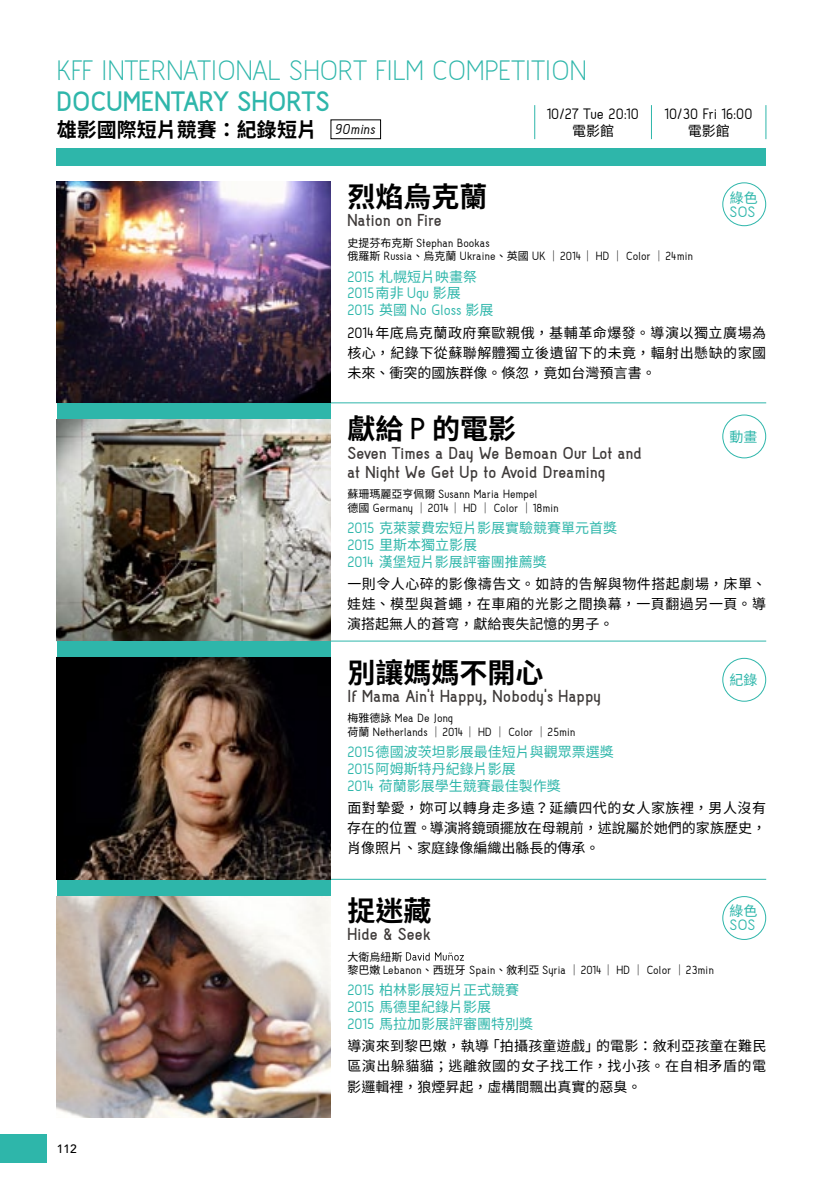
<style>
.page{position:relative;width:840px;height:1191px;background:#fff}
.page>*{position:absolute;margin:0;border:0;box-sizing:border-box;transform-origin:0 0}
.t1{font:35.2px "Acid";color:#2eb6aa}
.t2{font:700 35.2px "Acid";color:#2eb6aa}
.t3{font:700 28px "Noto Sans CJ Ktc";color:#000}
.t4{font:700 21.6px/19.2px "Acid";color:#3e3a39}
.t5{font:700 20px "Noto Sans CJ Ktc";color:#000}
.t6{font:500 18.8px/16.8px "Acid";color:#2eb6aa}
.t7{font:500 18.8px "Acid";color:#000}
.t8{font:500 14.8px/13.2px "Acid";color:#000}
.t9{font:14px/20px "Noto Sans CJ Ktc";color:#000;text-align:justify}
.t10{font:14px/16.8px "Noto Sans CJ Ktc";color:#2eb6aa}
.t11{font:500 12px "Avenir LT Std";color:#000}
.t12{font:11px "Noto Sans CJ Ktc";color:#000}
.s1{font-family:"Acid";font-weight:500;font-style:italic;font-size:18px}
.s2{font-family:"Noto Sans CJ Ktc";font-weight:400;font-size:11px}
.s3{font-family:"Acid";font-weight:500;font-size:18.8px}
.s4{font-family:"Noto Sans CJ Ktc";font-weight:400;font-size:14px}
.s5{font-family:"Acid";font-size:37.8px}
.s6{font-family:"Noto Sans CJ Ktc";font-weight:500;font-size:16px}
</style>
<div class="page">
<div style="left:0;top:1134px;width:46px;height:29px;background:#2eb6aa"></div>
<div style="left:57px;top:148px;width:708px;height:17px;background:#2eb6aa"></div>
<div style="left:330px;top:119px;width:51px;height:20px;border:1px solid #000"></div>
<hr style="left:534px;top:105px;width:1px;height:34px;background:#2eb6aa">
<hr style="left:650px;top:105px;width:1px;height:34px;background:#2eb6aa">
<hr style="left:765px;top:105px;width:1px;height:34px;background:#2eb6aa">
<div style="left:721px;top:414px;width:44px;height:44px;border:1px solid #2eb6aa;border-radius:50%"></div>
<div style="left:721px;top:658px;width:44px;height:43px;border:1px solid #2eb6aa;border-radius:50%"></div>
<svg style="left:405px;top:952px;width:58px;height:8px"></svg>
<div style="left:721px;top:896px;width:44px;height:44px;border:1px solid #2eb6aa;border-radius:50%"></div>
<hr style="left:57px;top:402px;width:708px;height:1px;background:#2eb6aa">
<div style="left:57px;top:402px;width:273px;height:17px;background:#2eb6aa"></div>
<hr style="left:57px;top:641px;width:708px;height:1px;background:#2eb6aa">
<div style="left:57px;top:641px;width:273px;height:17px;background:#2eb6aa"></div>
<hr style="left:57px;top:879px;width:708px;height:1px;background:#2eb6aa">
<div style="left:57px;top:879px;width:273px;height:17px;background:#2eb6aa"></div>
<img style="left:57px;top:181px;width:273px;height:221px">
<img style="left:57px;top:419px;width:273px;height:222px">
<img style="left:57px;top:658px;width:273px;height:221px">
<img style="left:57px;top:896px;width:273px;height:221px">
<div style="left:721px;top:182px;width:44px;height:44px;border:1px solid #2eb6aa;border-radius:50%"></div>
<h1 class="t1" style="left:57px;top:56px;width:531px">KFF INTERNATIONAL SHORT FILM COMPETITION</h1>
<h1 class="t2" style="left:57px;top:89px;width:275px">DOCUMENTARY SHORTS</h1>
<h3 class="t5" style="left:57px;top:118px;width:320px">雄影國際短片競賽：紀錄短片 <span class="s1">90mins</span></h3>
<h3 class="t7" style="left:546px;top:107px;width:93px">10/27 Tue 20:10</h3>
<p class="t9" style="left:571px;top:121px;width:43px">電影館</p>
<h3 class="t7" style="left:664px;top:107px;width:89px">10/30 Fri 16:00</h3>
<p class="t9" style="left:687px;top:121px;width:43px">電影館</p>
<h2 class="t3" style="left:347px;top:181px;width:141px">烈焰烏克蘭</h2>
<h3 class="t4" style="left:347px;top:212px;width:96px">Nation on Fire</h3>
<p class="t8" style="left:347px;top:237px;width:347px"><span class="s2">史提芬布克斯</span> Stephan Bookas<br><span class="s2">俄羅斯</span> Russia<span class="s2">、烏克蘭</span> Ukraine<span class="s2">、英國</span> UK <span class="s2">│</span>2014<span class="s2">│</span> HD <span class="s2">│</span> Color <span class="s2">│</span>24min</p>
<p class="t10" style="left:347px;top:268px;width:131px"><span class="s3">2015</span> 札幌短片映畫祭</p>
<h3 class="t6" style="left:347px;top:286px;width:147px">2015<span class="s4">南非</span> Ugu <span class="s4">影展<br></span>2015 <span class="s4">英國</span> No Gloss <span class="s4">影展</span></h3>
<p class="t9" style="left:347px;top:323px;width:420px"><span class="s3">2014</span>年底烏克蘭政府棄歐親俄，基輔革命爆發。導演以獨立廣場為核心，紀錄下從蘇聯解體獨立後遺留下的未竟，輻射出懸缺的家國未來、衝突的國族群像。倏忽，竟如台灣預言書。</p>
<p class="t10" style="left:729px;top:189px;width:29px">綠色</p>
<h3 class="t6" style="left:729px;top:204px;width:27px">SOS</h3>
<h2 class="t3" style="left:347px;top:413px;width:170px">獻給 <span class="s5">P</span> 的電影</h2>
<h3 class="t4" style="left:347px;top:444px;width:296px">Seven Times a Day We Bemoan Our Lot and at Night We Get Up to Avoid Dreaming</h3>
<p class="t8" style="left:347px;top:488px;width:213px"><span class="s2">蘇珊瑪麗亞亨佩爾</span> Susann Maria Hempel<br><span class="s2">德國</span> Germany <span class="s2">│</span>2014<span class="s2">│</span> HD <span class="s2">│</span> Color <span class="s2">│</span>18min</p>
<p class="t10" style="left:347px;top:520px;width:271px"><span class="s3">2015</span> 克萊蒙費宏短片影展實驗競賽單元首獎<br><span class="s3">2015</span> 里斯本獨立影展<br><span class="s3">2014</span> 漢堡短片影展評審團推薦獎</p>
<p class="t9" style="left:347px;top:574px;width:420px">一則令人心碎的影像禱告文。如詩的告解與物件搭起劇場，床單、娃娃、模型與蒼蠅，在車廂的光影之間換幕，一頁翻過另一頁。導演搭起無人的蒼穹，獻給喪失記憶的男子。</p>
<p class="t10" style="left:729px;top:428px;width:29px">動畫</p>
<h2 class="t3" style="left:347px;top:656px;width:197px">別讓媽媽不開心</h2>
<h3 class="t4" style="left:347px;top:687px;width:255px">If Mama Ain't Happy<span class="s6">,</span> Nobody's Happy</h3>
<p class="t8" style="left:347px;top:712px;width:230px"><span class="s2">梅雅德詠</span> Mea De Jong<br><span class="s2">荷蘭</span> Netherlands <span class="s2">│</span>2014<span class="s2">│</span> HD <span class="s2">│</span> Color <span class="s2">│</span>25min</p>
<p class="t10" style="left:347px;top:744px;width:268px"><span class="s3">2015</span>德國波茨坦影展最佳短片與觀眾票選獎<br><span class="s3">2015</span>阿姆斯特丹紀錄片影展<br><span class="s3">2014</span> 荷蘭影展學生競賽最佳製作獎</p>
<p class="t9" style="left:347px;top:798px;width:420px">面對摯愛，妳可以轉身走多遠？延續四代的女人家族裡，男人沒有存在的位置。導演將鏡頭擺放在母親前，述說屬於她們的家族歷史，肖像照片、家庭錄像編織出緜長的傳承。</p>
<p class="t10" style="left:729px;top:671px;width:29px">紀錄</p>
<p class="t11" style="left:57px;top:1141px;width:22px">112</p>
<h2 class="t3" style="left:347px;top:894px;width:85px">捉迷藏</h2>
<h3 class="t4" style="left:347px;top:925px;width:85px">Hide &amp; Seek</h3>
<p class="t12" style="left:347px;top:950px;width:56px">大衛烏紐斯</p>
<p class="t8" style="left:347px;top:964px;width:368px"><span class="s2">黎巴嫩</span> Lebanon<span class="s2">、西班牙</span> Spain<span class="s2">、敘利亞</span> Syria <span class="s2">│</span>2014<span class="s2">│</span> HD <span class="s2">│</span> Color <span class="s2">│</span>23min</p>
<p class="t10" style="left:347px;top:982px;width:187px"><span class="s3">2015</span> 柏林影展短片正式競賽<br><span class="s3">2015</span> 馬德里紀錄片影展<br><span class="s3">2015</span> 馬拉加影展評審團特別獎</p>
<p class="t9" style="left:347px;top:1036px;width:420px">導演來到黎巴嫩，執導「拍攝孩童遊戲」的電影：敘利亞孩童在難民區演出躲貓貓；逃離敘國的女子找工作，找小孩。在自相矛盾的電影邏輯裡，狼煙昇起，虛構間飄出真實的惡臭。</p>
<p class="t10" style="left:729px;top:903px;width:29px">綠色</p>
<h3 class="t6" style="left:729px;top:917px;width:27px">SOS</h3>
</div>
